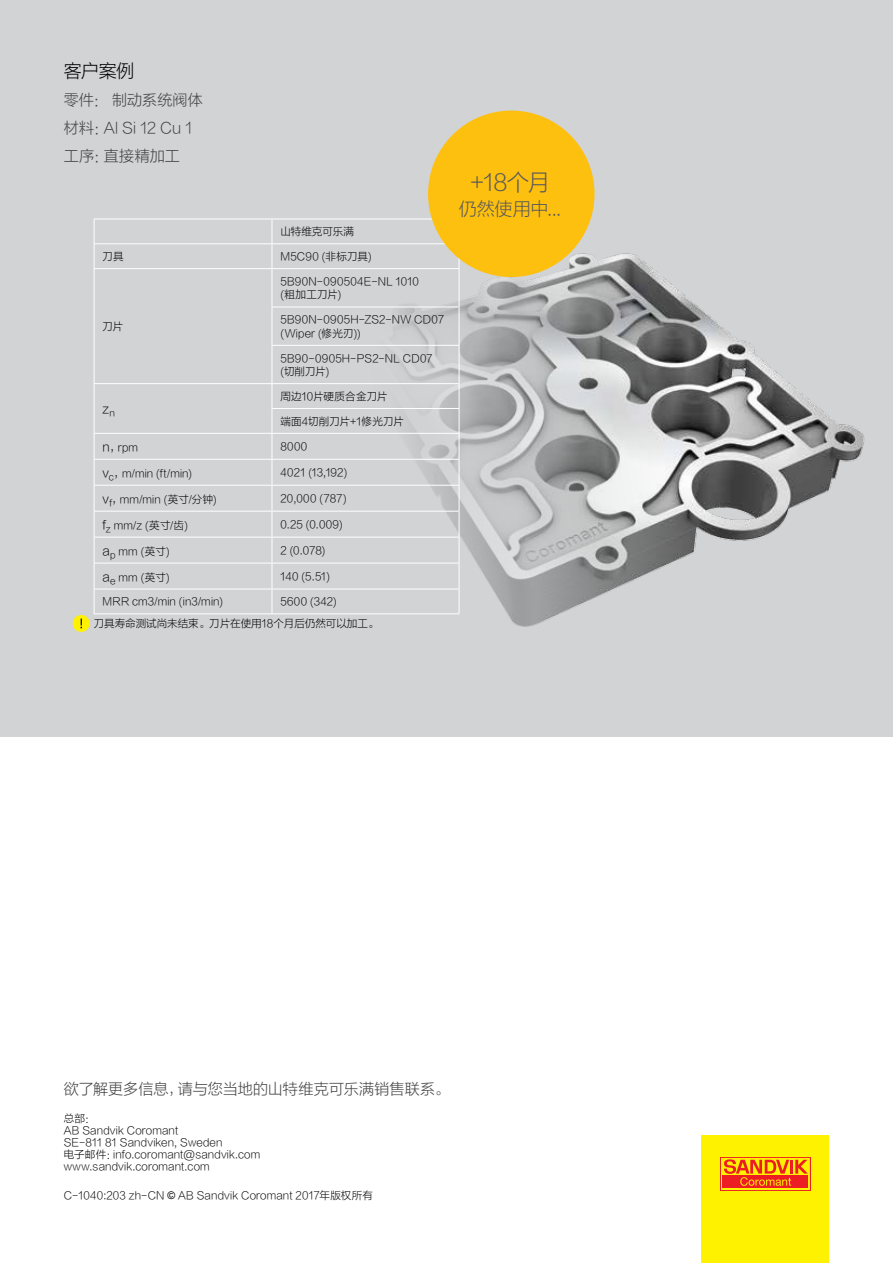
<style>
.page{position:relative;width:893px;height:1263px;background:#fff}
.page>*{position:absolute;margin:0;border:0;box-sizing:border-box;transform-origin:0 0}
.t1{font:22.5px "FZLTXHJW GB1 0";color:#58595b}
.t2{font:18px "FZLTXHJW GB1 0";letter-spacing:-.005em;color:#58595b}
.t3{font:18px "FZLTXHJW GB1 0";color:#000}
.t4{font:15px/28px "FZLTXHJW GB1 0";letter-spacing:.01em;color:#414042}
.t5{font:12px "FZLTXHJW GB1 0";color:#000}
.t6{font:10.5px/12px "FZLTXHJW GB1 0";letter-spacing:.015em;color:#000}
.s1{font-size:12px}
.s2{font-family:"Arial"}
</style>
<div class="page">
<div style="left:702px;top:1135px;width:127px;height:128px;background:#fff200"></div>
<svg style="left:720px;top:1157px;width:91px;height:34px"></svg>
<div style="left:721px;top:1158px;width:89px;height:32px;background:#fff200"></div>
<div style="left:723px;top:1175px;width:85px;height:13px;background:#ed1d24"></div>
<svg style="left:724px;top:1159px;width:84px;height:27px"></svg>
<div style="left:0;top:0;width:893px;height:736px;background:#d1d3d4"></div>
<img style="left:337px;top:234px;width:528px;height:393px">
<hr style="left:94px;top:219px;width:178px;height:1px;background:#fff">
<hr style="left:272px;top:219px;width:187px;height:1px;background:#fff">
<hr style="left:94px;top:243px;width:178px;height:1px;background:#fff">
<svg style="left:94px;top:219px;width:1px;height:49px"></svg>
<hr style="left:272px;top:243px;width:187px;height:1px;background:#fff">
<svg style="left:272px;top:219px;width:1px;height:49px"></svg>
<hr style="left:94px;top:268px;width:178px;height:1px;background:#fff">
<hr style="left:94px;top:269px;width:1px;height:38px;background:#fff">
<hr style="left:272px;top:268px;width:187px;height:1px;background:#fff">
<hr style="left:272px;top:269px;width:1px;height:38px;background:#fff">
<hr style="left:459px;top:269px;width:1px;height:38px;background:#fff">
<hr style="left:94px;top:307px;width:1px;height:38px;background:#fff">
<hr style="left:272px;top:307px;width:187px;height:1px;background:#fff">
<hr style="left:272px;top:307px;width:1px;height:38px;background:#fff">
<hr style="left:459px;top:307px;width:1px;height:38px;background:#fff">
<hr style="left:94px;top:345px;width:1px;height:38px;background:#fff">
<hr style="left:272px;top:345px;width:187px;height:1px;background:#fff">
<hr style="left:272px;top:346px;width:1px;height:37px;background:#fff">
<hr style="left:459px;top:346px;width:1px;height:37px;background:#fff">
<hr style="left:94px;top:383px;width:178px;height:1px;background:#fff">
<hr style="left:272px;top:383px;width:187px;height:1px;background:#fff">
<hr style="left:272px;top:408px;width:187px;height:1px;background:#fff">
<hr style="left:94px;top:433px;width:178px;height:1px;background:#fff">
<hr style="left:272px;top:433px;width:187px;height:1px;background:#fff">
<hr style="left:94px;top:459px;width:178px;height:1px;background:#fff">
<hr style="left:272px;top:459px;width:187px;height:1px;background:#fff">
<hr style="left:94px;top:485px;width:178px;height:1px;background:#fff">
<hr style="left:272px;top:485px;width:187px;height:1px;background:#fff">
<hr style="left:94px;top:511px;width:178px;height:1px;background:#fff">
<hr style="left:272px;top:511px;width:187px;height:1px;background:#fff">
<hr style="left:94px;top:537px;width:178px;height:1px;background:#fff">
<hr style="left:272px;top:537px;width:187px;height:1px;background:#fff">
<hr style="left:94px;top:563px;width:178px;height:1px;background:#fff">
<hr style="left:272px;top:563px;width:187px;height:1px;background:#fff">
<hr style="left:94px;top:589px;width:178px;height:1px;background:#fff">
<svg style="left:94px;top:384px;width:1px;height:229px"></svg>
<hr style="left:272px;top:589px;width:187px;height:1px;background:#fff">
<svg style="left:272px;top:384px;width:1px;height:229px"></svg>
<svg style="left:459px;top:384px;width:1px;height:229px"></svg>
<hr style="left:94px;top:613px;width:178px;height:1px;background:#fff">
<hr style="left:272px;top:613px;width:187px;height:1px;background:#fff">
<div style="left:428px;top:111px;width:167px;height:166px;background:#fec00f;border-radius:50%"></div>
<svg style="left:73px;top:615px;width:17px;height:17px"></svg>
<h2 class="t3" style="left:64px;top:61px;width:72px">客户案例</h2>
<h3 class="t4" style="left:64px;top:86px;width:141px">零件： 制动系统阀体材料：Al Si 12 Cu 1工序：直接精加工</h3>
<p class="t6" style="left:280px;top:226px;width:75px">山特维克可乐满</p>
<p class="t6" style="left:103px;top:251px;width:22px">刀具</p>
<p class="t6" style="left:280px;top:251px;width:93px">M5C90 (非标刀具)</p>
<p class="t6" style="left:103px;top:321px;width:22px">刀片</p>
<p class="t5" style="left:103px;top:402px;width:14px">z<sub>n</sub></p>
<p class="t6" style="left:280px;top:275px;width:140px;line-height:13.5px">5B90N-090504E-NL 1010 (粗加工刀片)</p>
<p class="t6" style="left:280px;top:313px;width:165px;line-height:13.5px">5B90N-0905H-ZS2-NW CD07 (Wiper (修光刃))</p>
<p class="t6" style="left:280px;top:351px;width:154px;line-height:13.5px">5B90-0905H-PS2-NL CD07 (切削刀片)</p>
<p class="t6" style="left:280px;top:391px;width:108px">周边10片硬质合金刀片</p>
<p class="t6" style="left:280px;top:415px;width:125px">端面4切削刀片+1修光刀片</p>
<p class="t6" style="left:103px;top:441px;width:37px"><span class="s1">n，</span>rpm</p>
<p class="t6" style="left:280px;top:441px;width:28px">8000</p>
<p class="t6" style="left:103px;top:467px;width:91px"><span class="s1">v</span><sub>c</sub><span class="s1">，</span>m/min (ft/min)</p>
<p class="t6" style="left:280px;top:467px;width:68px">4021 (13,192)</p>
<p class="t6" style="left:103px;top:493px;width:116px"><span class="s1">v</span><sub>f</sub><span class="s1">，</span>mm/min (英寸/分钟)</p>
<p class="t6" style="left:280px;top:493px;width:68px">20,000 (787)</p>
<p class="t6" style="left:103px;top:519px;width:87px"><span class="s1">f</span><sub>z</sub> mm/z (英寸/齿)</p>
<p class="t6" style="left:280px;top:519px;width:64px">0.25 (0.009)</p>
<p class="t6" style="left:103px;top:545px;width:69px"><span class="s1">a</span><sub>p</sub> mm (英寸)</p>
<p class="t6" style="left:280px;top:545px;width:46px">2 (0.078)</p>
<p class="t6" style="left:103px;top:571px;width:69px"><span class="s1">a</span><sub>e</sub> mm (英寸)</p>
<p class="t6" style="left:280px;top:571px;width:51px">140 (5.51)</p>
<p class="t6" style="left:103px;top:596px;width:122px">MRR cm3/min (in3/min)</p>
<p class="t6" style="left:94px;top:591px;width:286px;line-height:21.8px;text-indent:187px">5600 (342)<br>刀具寿命测试尚未结束。刀片在使用18个月后仍然可以加工。</p>
<h1 class="t1" style="left:470px;top:169px;width:82px">+18个月</h1>
<h2 class="t2" style="left:459px;top:198px;width:104px">仍然使用中...</h2>
<h3 class="t4" style="left:64px;top:1075px;width:387px">欲了解更多信息，请与您当地的山特维克可乐满销售联系。</h3>
<p class="t6" style="left:64px;top:1113px;width:198px">总部：<br>AB Sandvik Coromant<br>SE-811 81 Sandviken, Sweden<br>电子邮件：info.coromant@sandvik.com www.sandvik.coromant.com</p>
<p class="t6" style="left:64px;top:1190px;width:311px">C-1040:203 zh-CN <span class="s2">©</span> AB Sandvik Coromant 2017年版权所有</p>
</div>
